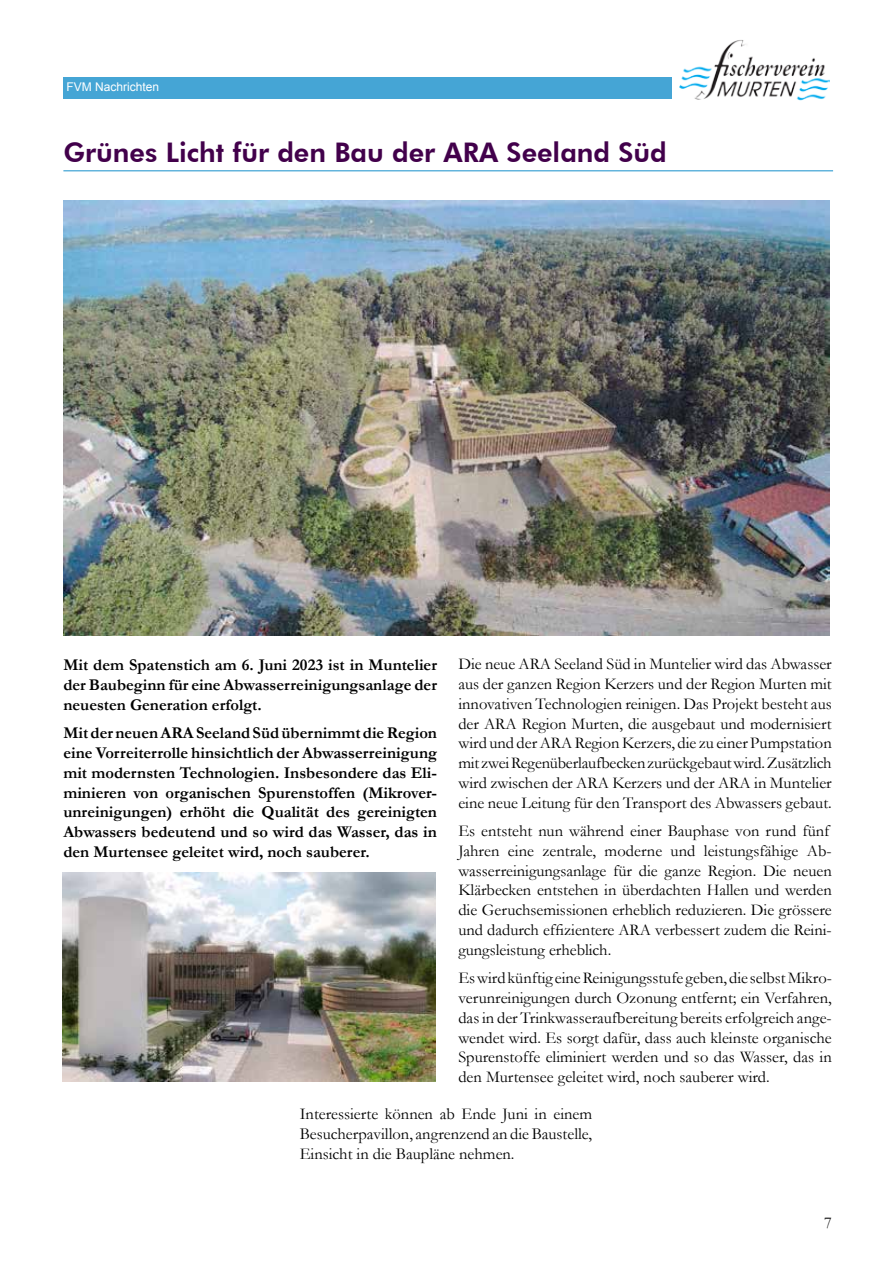
<style>
.page{position:relative;width:893px;height:1263px;background:#fff}
.page>*{position:absolute;margin:0;border:0;box-sizing:border-box;transform-origin:0 0}
.t1{font:800 27px "Futura BT";color:#42004b}
.t2{font:16.5px/19.8px "Garamond";color:#000;text-align:justify}
.t3{font:700 16.5px/19.8px "Garamond";color:#000;text-align:justify}
.t4{font:12px "Arial";color:#fff}
</style>
<div class="page">
<div style="left:63px;top:78px;width:609px;height:21px;background:#45a5d5"></div>
<img style="left:680px;top:40px;width:149px;height:61px">
<hr style="left:63px;top:170px;width:770px;height:1px;background:#168fcb">
<img style="left:63px;top:200px;width:766px;height:436px">
<img style="left:62px;top:872px;width:374px;height:210px">
<p class="t4" style="left:66px;top:79px;width:94px">FVM Nachrichten</p>
<h1 class="t1" style="left:64px;top:136px;width:605px">Grünes Licht für den Bau der ARA Seeland Süd</h1>
<p class="t2" style="left:458px;top:654px;width:375px">Die neue ARA Seeland Süd in Muntelier wird das Abwasser aus der ganzen Region Kerzers und der Region Murten mit innovativen Technologien reinigen. Das Projekt besteht aus der ARA Region Murten, die ausgebaut und modernisiert wird und der ARA Region Kerzers, die zu einer Pumpstation mit zwei Regenüberlaufbecken zurückgebaut wird. Zusätzlich wird zwischen der ARA Kerzers und der ARA in Muntelier eine neue Leitung für den Transport des Abwassers gebaut.</p>
<p class="t2" style="left:458px;top:820px;width:375px;text-align:left">Es entsteht nun während einer Bauphase von rund fünf Jahren eine zentrale, moderne und leistungsfähige Ab&shy;wasserreinigungsanlage für die ganze Region. Die neuen Klärbecken entstehen in überdachten Hallen und werden die Geruchsemissionen erheblich reduzieren. Die grössere und dadurch effizientere ARA verbessert zudem die Reini&shy;gungsleistung erheblich.</p>
<p class="t2" style="left:458px;top:968px;width:375px">Es wird künftig eine Reinigungsstufe geben, die selbst Mikro&shy;verunreinigungen durch Ozonung entfernt; ein Verfahren, das in der Trinkwasseraufbereitung bereits erfolgreich ange&shy;wendet wird. Es sorgt dafür, dass auch kleinste organische Spurenstoffe eliminiert werden und so das Wasser, das in den Murtensee geleitet wird, noch sauberer wird.</p>
<p class="t2" style="left:300px;top:1103px;width:294px">Interessierte können ab Ende Juni in einem Besucherpavillon, angrenzend an die Baustelle, Einsicht in die Baupläne nehmen.</p>
<p class="t3" style="left:63px;top:655px;width:375px">Mit dem Spatenstich am 6. Juni 2023 ist in Muntelier der Baubeginn für eine Abwasserreinigungsanlage der neuesten Generation erfolgt.</p>
<p class="t3" style="left:63px;top:723px;width:375px">Mit der neuen ARA Seeland Süd übernimmt die Region eine Vorreiterrolle hinsichtlich der Abwasserreinigung mit modernsten Technologien. Insbesondere das Eli&shy;minieren von organischen Spurenstoffen (Mikrover&shy;unreinigungen) erhöht die Qualität des gereinigten Abwassers bedeutend und so wird das Wasser, das in den Murtensee geleitet wird, noch sauberer.</p>
<p class="t2" style="left:824px;top:1213px;width:9px">7</p>
</div>
